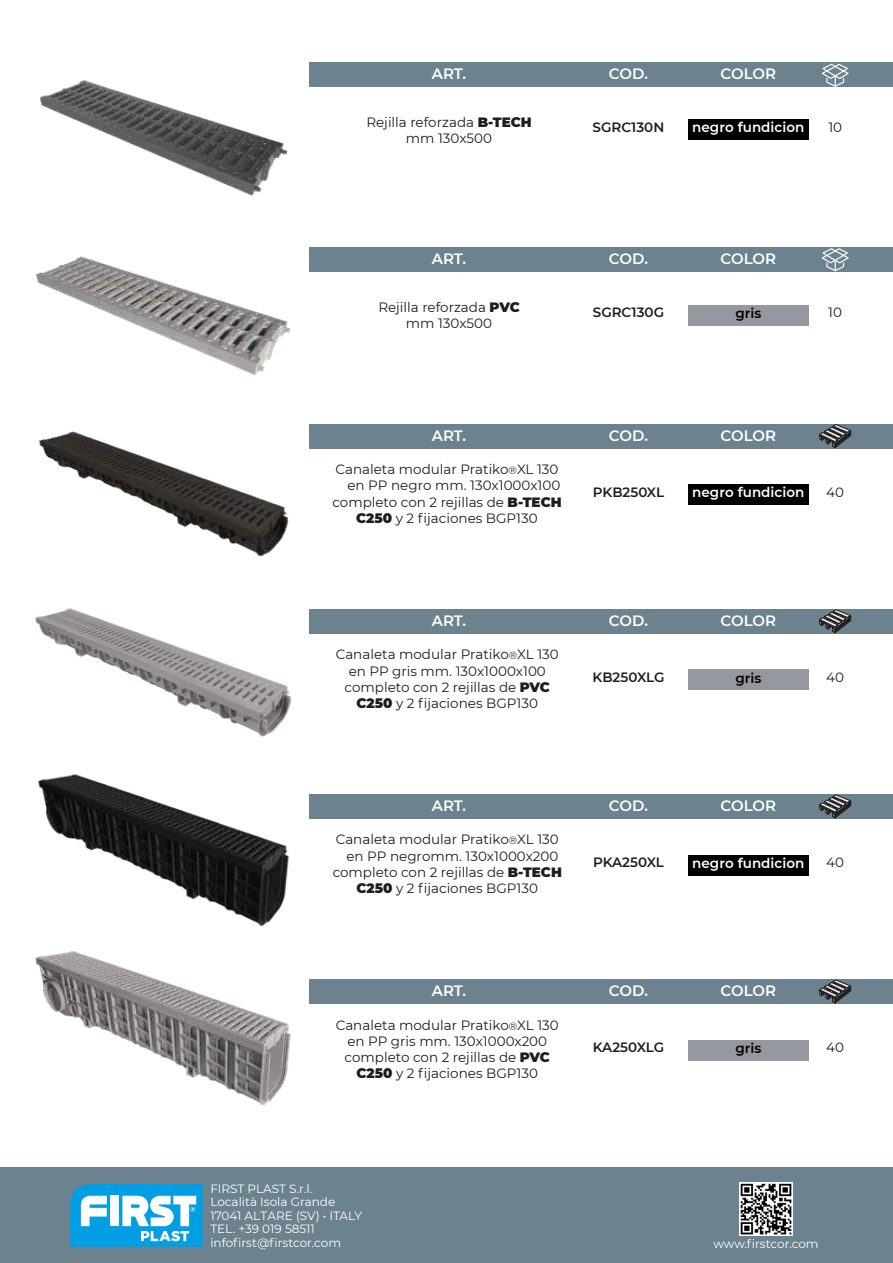
<style>
.page{position:relative;width:893px;height:1263px;background:#fff}
.page>*{position:absolute;margin:0;border:0;box-sizing:border-box;transform-origin:0 0}
.t1{font:600 15px "Montserrat";letter-spacing:-.005em;color:#fff}
.t2{font:13.5px/16.2px "Montserrat";color:#1d1d1b;text-align:center}
.t3{font:600 13.5px "Montserrat";color:#1d1d1b}
.t4{font:600 13.5px "Montserrat";letter-spacing:.005em;color:#fff}
.t5{font:600 13.5px "Montserrat";color:#000}
.t6{font:12px/13.5px "Montserrat";color:#fff}
.s1{font-weight:900}
.s2{font-size:10.5px}
</style>
<div class="page">
<div style="left:0;top:1168px;width:893px;height:95px;background:#6c838f"></div>
<img style="left:739px;top:1182px;width:53px;height:53px">
<svg style="left:70px;top:1184px;width:133px;height:63px;background:#52bcea"></svg>
<div style="left:688px;top:119px;width:121px;height:21px;background:#000"></div>
<div style="left:310px;top:62px;width:583px;height:25px;background:#6c838f"></div>
<svg style="left:822px;top:64px;width:27px;height:23px"></svg>
<div style="left:688px;top:305px;width:121px;height:21px;background:#95989f"></div>
<div style="left:310px;top:247px;width:583px;height:25px;background:#6c838f"></div>
<svg style="left:822px;top:248px;width:27px;height:23px"></svg>
<div style="left:688px;top:484px;width:121px;height:21px;background:#000"></div>
<div style="left:310px;top:424px;width:583px;height:24px;background:#6c838f"></div>
<div style="left:688px;top:669px;width:121px;height:21px;background:#95989f"></div>
<div style="left:310px;top:609px;width:583px;height:24px;background:#6c838f"></div>
<div style="left:688px;top:855px;width:121px;height:20px;background:#000"></div>
<div style="left:310px;top:794px;width:583px;height:24px;background:#6c838f"></div>
<div style="left:688px;top:1040px;width:121px;height:21px;background:#95989f"></div>
<div style="left:310px;top:979px;width:583px;height:25px;background:#6c838f"></div>
<svg style="left:819px;top:979px;width:32px;height:25px"></svg>
<svg style="left:819px;top:794px;width:32px;height:25px"></svg>
<svg style="left:819px;top:609px;width:32px;height:25px"></svg>
<svg style="left:819px;top:424px;width:32px;height:24px"></svg>
<img style="left:42px;top:980px;width:249px;height:126px">
<img style="left:39px;top:442px;width:250px;height:99px">
<img style="left:35px;top:541px;width:256px;height:179px">
<img style="left:35px;top:720px;width:254px;height:260px">
<img style="left:40px;top:80px;width:246px;height:109px">
<img style="left:37px;top:189px;width:253px;height:253px">
<p class="t1" style="left:432px;top:63px;width:36px">ART.</p>
<p class="t1" style="left:609px;top:63px;width:41px">COD.</p>
<p class="t1" style="left:720px;top:63px;width:57px">COLOR</p>
<p class="t2" style="left:366px;top:113px;width:167px">Rejilla reforzada <span class="s1">B-TECH </span>mm 130x500</p>
<p class="t3" style="left:593px;top:117px;width:73px">SGRC130N</p>
<p class="t4" style="left:692px;top:118px;width:114px">negro fundicion</p>
<p class="t2" style="left:828px;top:119px;width:15px">10</p>
<p class="t1" style="left:432px;top:248px;width:36px">ART.</p>
<p class="t1" style="left:609px;top:248px;width:41px">COD.</p>
<p class="t1" style="left:720px;top:248px;width:57px">COLOR</p>
<p class="t2" style="left:378px;top:298px;width:143px">Rejilla reforzada <span class="s1">PVC </span>mm 130x500</p>
<p class="t3" style="left:593px;top:303px;width:73px">SGRC130G</p>
<p class="t5" style="left:735px;top:303px;width:27px">gris</p>
<p class="t2" style="left:828px;top:304px;width:15px">10</p>
<p class="t1" style="left:432px;top:425px;width:36px">ART.</p>
<p class="t1" style="left:609px;top:425px;width:41px">COD.</p>
<p class="t1" style="left:720px;top:425px;width:57px">COLOR</p>
<p class="t2" style="left:335px;top:461px;width:225px">Canaleta modular Pratiko<span class="s2">®</span>XL 130</p>
<p class="t2" style="left:347px;top:477px;width:214px">en PP negro mm. 130x1000x100</p>
<p class="t2" style="left:332px;top:493px;width:231px">completo con 2 rejillas de <span class="s1">B-TECH</span></p>
<p class="t2" style="left:356px;top:509px;width:183px"><span class="s1">C250</span> y 2 fijaciones BGP130</p>
<p class="t3" style="left:593px;top:482px;width:73px">PKB250XL</p>
<p class="t4" style="left:692px;top:483px;width:114px">negro fundicion</p>
<p class="t2" style="left:826px;top:484px;width:19px">40</p>
<p class="t1" style="left:432px;top:610px;width:36px">ART.</p>
<p class="t1" style="left:609px;top:610px;width:41px">COD.</p>
<p class="t1" style="left:720px;top:610px;width:57px">COLOR</p>
<p class="t2" style="left:336px;top:646px;width:225px">Canaleta modular Pratiko<span class="s2">®</span>XL 130 en PP gris mm. 130x1000x100 completo con 2 rejillas de <span class="s1">PVC<br>C250</span> y 2 fijaciones BGP130</p>
<p class="t3" style="left:592px;top:667px;width:73px">KB250XLG</p>
<p class="t5" style="left:735px;top:668px;width:27px">gris</p>
<p class="t2" style="left:826px;top:669px;width:19px">40</p>
<p class="t1" style="left:432px;top:795px;width:36px">ART.</p>
<p class="t1" style="left:609px;top:795px;width:41px">COD.</p>
<p class="t1" style="left:720px;top:795px;width:57px">COLOR</p>
<p class="t2" style="left:336px;top:831px;width:225px">Canaleta modular Pratiko<span class="s2">®</span>XL 130</p>
<p class="t2" style="left:346px;top:847px;width:213px">en PP negromm. 130x1000x200</p>
<p class="t2" style="left:333px;top:863px;width:231px">completo con 2 rejillas de <span class="s1">B-TECH</span></p>
<p class="t2" style="left:357px;top:880px;width:183px"><span class="s1">C250</span> y 2 fijaciones BGP130</p>
<p class="t3" style="left:593px;top:853px;width:72px">PKA250XL</p>
<p class="t4" style="left:692px;top:853px;width:114px">negro fundicion</p>
<p class="t2" style="left:826px;top:854px;width:19px">40</p>
<p class="t1" style="left:432px;top:980px;width:36px">ART.</p>
<p class="t1" style="left:609px;top:980px;width:41px">COD.</p>
<p class="t1" style="left:720px;top:980px;width:57px">COLOR</p>
<p class="t2" style="left:336px;top:1016px;width:225px">Canaleta modular Pratiko<span class="s2">®</span>XL 130 en PP gris mm. 130x1000x200 completo con 2 rejillas de <span class="s1">PVC<br>C250</span> y 2 fijaciones BGP130</p>
<p class="t3" style="left:593px;top:1038px;width:73px">KA250XLG</p>
<p class="t6" style="left:210px;top:1181px;width:153px">FIRST PLAST S.r.l.<br>Località Isola Grande<br>17041 ALTARE (SV) • ITALY<br>TEL. +39 019 58511 infofirst@firstcor.com</p>
<p class="t5" style="left:735px;top:1038px;width:27px">gris</p>
<p class="t2" style="left:826px;top:1039px;width:19px">40</p>
<p class="t6" style="left:713px;top:1236px;width:107px">www.firstcor.com</p>
</div>
